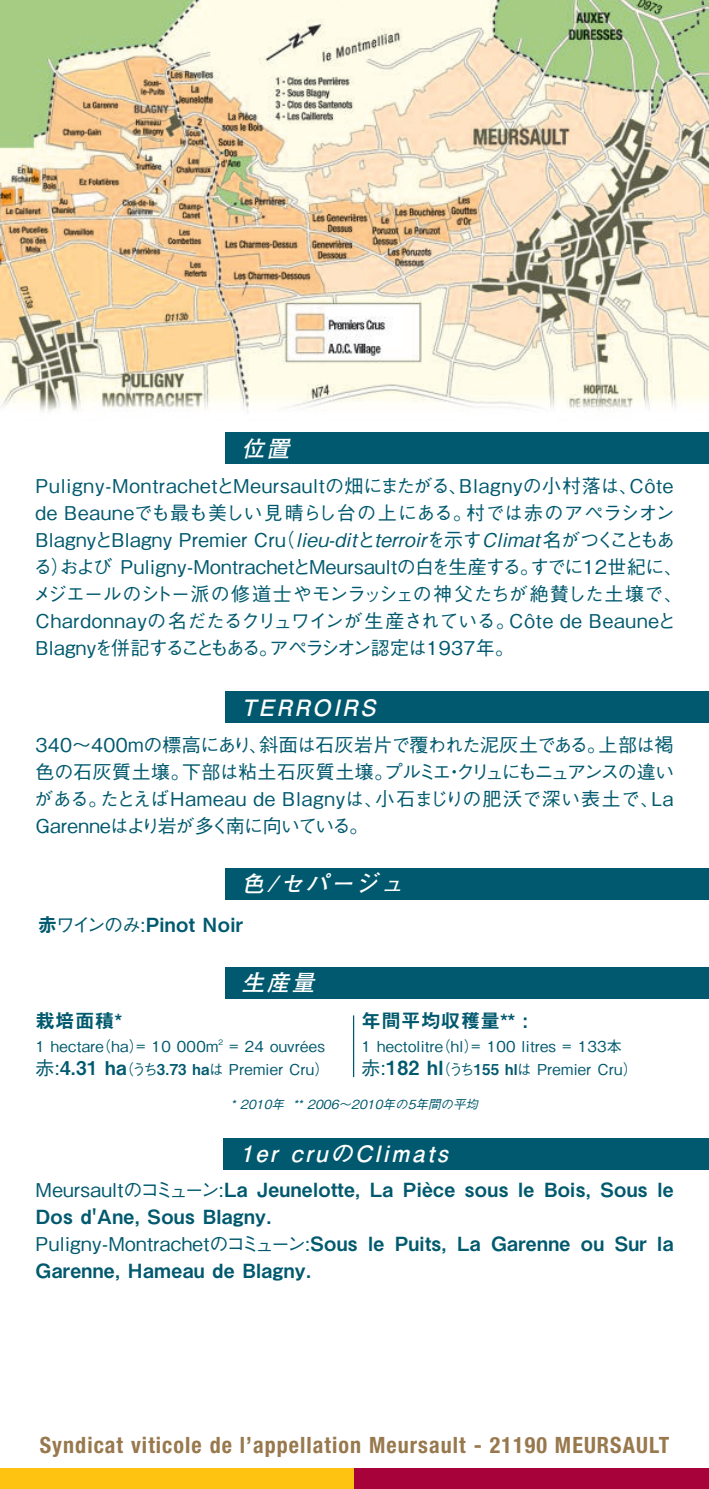
<style>
.page{position:relative;width:709px;height:1489px;background:#fff}
.page>*{position:absolute;margin:0;border:0;box-sizing:border-box;transform-origin:0 0}
.t1{font:700 condensed 22.5px "Helvetica Neue";letter-spacing:.05em;color:#98784d}
.t2{font:italic 700 22.5px "Futo Go B101 Pro";color:#fff}
.t3{font:19.5px/27px "Midashi Go Pro MB31";letter-spacing:.015em;color:#00596e}
.t4{font:500 19px/27px "Gothic BBB Pro";letter-spacing:.02em;color:#00596e}
.t5{font:500 15px/23.8px "Gothic BBB Pro";letter-spacing:.02em;color:#00596e}
.t6{font:italic 500 12.5px "Gothic BBB Pro";color:#00596e}
.s1{font-style:italic}
.s2{font-family:"Gothic BBB Pro";font-weight:500;font-size:19px}
.s3{font-size:19px}
.s4{font-family:"Midashi Go Pro MB31";font-weight:400;font-size:19px}
.s5{font-family:"Midashi Go Pro MB31";font-weight:400}
.s6{font-family:"Midashi Go Pro MB31";font-weight:400;font-size:19.5px}
</style>
<div class="page">
<img style="left:0;top:0;width:709px;height:1170px">
<div style="left:225px;top:432px;width:484px;height:31px;background:#00596e"></div>
<div style="left:225px;top:691px;width:484px;height:31px;background:#00596e"></div>
<div style="left:225px;top:868px;width:484px;height:31px;background:#00596e"></div>
<div style="left:225px;top:967px;width:484px;height:31px;background:#00596e"></div>
<div style="left:223px;top:1138px;width:486px;height:31px;background:#00596e"></div>
<div style="left:0;top:1467px;width:354px;height:21px;background:#fec210"></div>
<div style="left:354px;top:1467px;width:355px;height:21px;background:#a70239"></div>
<hr style="left:353px;top:1015px;width:1px;height:62px;background:#00596e">
<p class="t2" style="left:242px;top:430px;width:55px">位置</p>
<p class="t4" style="left:33px;top:470px;width:651px">Puligny-MontrachetとMeursaultの畑にまたがる、Blagnyの小村落は、Côte de Beauneでも最も美しい見晴らし台の上にある。村では赤のアペラシオンBlagnyとBlagny Premier Cru（<span class="s1">lieu-dit</span>と<span class="s1">terroir</span>を示す<span class="s1">Climat</span>名がつくこともある）および Puligny-MontrachetとMeursaultの白を生産する。すでに12世紀に、メジエールのシトー派の修道士やモンラッシェの神父たちが絶賛した土壌で、Chardonnayの名だたるクリュワインが生産されている。Côte de BeauneとBlagnyを併記することもある。アペラシオン認定は1937年。</p>
<p class="t2" style="left:242px;top:689px;width:142px">TERROIRS</p>
<p class="t4" style="left:34px;top:729px;width:641px;text-align:justify">340〜400mの標高にあり、斜面は石灰岩片で覆われた泥灰土である。上部は褐色の石灰質土壌。下部は粘土石灰質土壌。プルミエ・クリュにもニュアンスの違いがある。たとえばHameau de Blagnyは、小石まじりの肥沃で深い表土で、La Garenneはより岩が多く南に向いている。</p>
<p class="t2" style="left:242px;top:865px;width:169px">色/セパージュ</p>
<p class="t3" style="left:38px;top:908px;width:206px">赤<span class="s2">ワインのみ:</span>Pinot Noir</p>
<p class="t2" style="left:242px;top:964px;width:80px">生産量</p>
<p class="t3" style="left:35px;top:1004px;width:88px">栽培面積*</p>
<p class="t5" style="left:35px;top:1032px;width:295px">1 hectare（ha）= 10 000m<sup>2</sup> = 24 ouvrées<span class="s3">赤:</span><span class="s4">4.31 ha</span>（うち<span class="s5">3.73 ha</span>は Premier Cru）</p>
<p class="t3" style="left:361px;top:1004px;width:168px">年間平均収穫量** :</p>
<p class="t5" style="left:361px;top:1032px;width:277px">1 hectolitre（hl）= 100 litres = 133本<span class="s3">赤:</span><span class="s6">182 h</span>（<span class="s6">l</span> うち<span class="s5">155 hl</span>は Premier Cru）</p>
<p class="t6" style="left:231px;top:1094px;width:252px">* 2010年 ** 2006〜2010年の5年間の平均</p>
<p class="t2" style="left:240px;top:1135px;width:216px">1er cruのClimats</p>
<p class="t3" style="left:35px;top:1174px;width:639px"><span class="s2">Meursaultのコミューン:</span>La Jeunelotte, La Pièce sous le Bois, Sous le Dos d'Ane, Sous Blagny.<br><span class="s2">Puligny-Montrachetのコミューン:</span>Sous le Puits, La Garenne ou Sur la Garenne, Hameau de Blagny.</p>
<p class="t1" style="left:40px;top:1436px;width:631px">Syndicat viticole de l’appellation Meursault - 21190 MEURSAULT</p>
</div>
